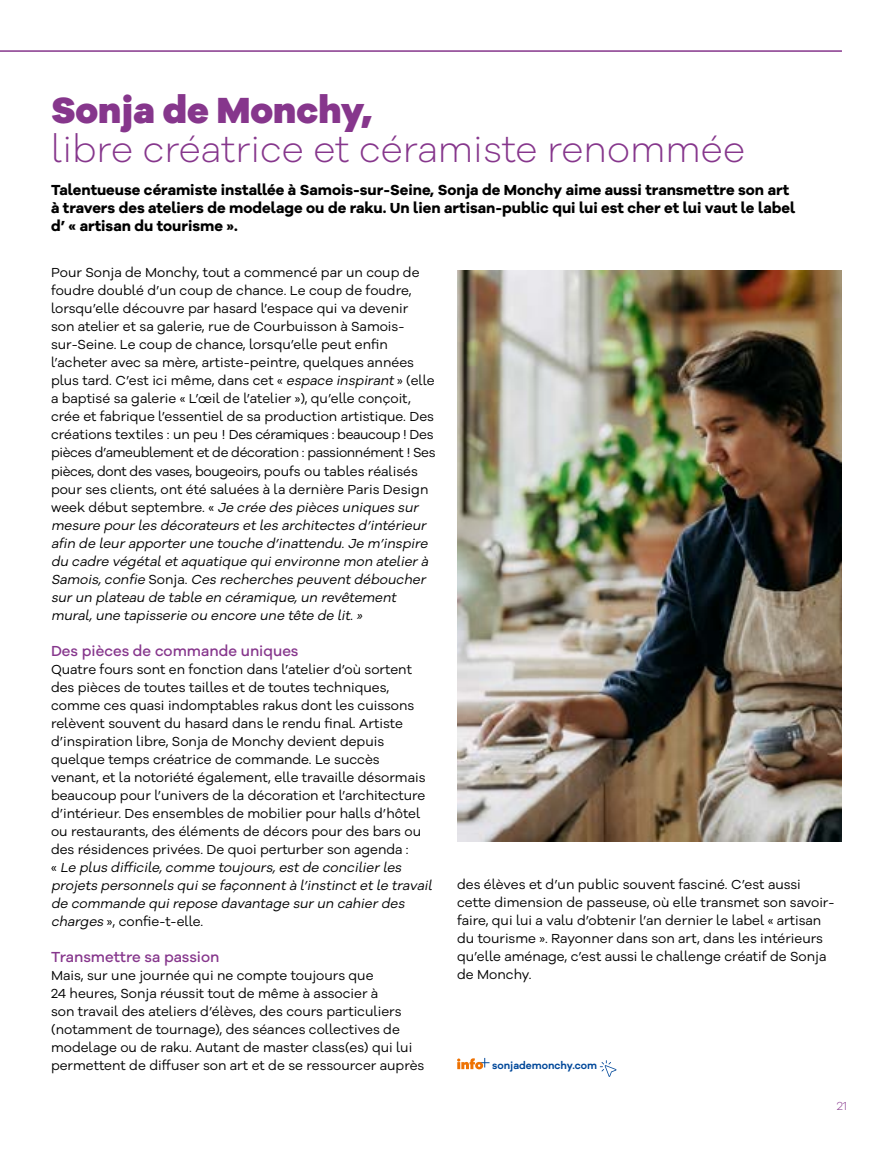
<style>
.page{position:relative;width:893px;height:1149px;background:#fff}
.page>*{position:absolute;margin:0;border:0;box-sizing:border-box;transform-origin:0 0}
.t1{font:300 37.5px "Galano Grotesque Alt";color:#86368c}
.t2{font:800 37.5px "Galano Grotesque Alt";color:#86368c}
.t3{font:700 15px/18px "Galano Grotesque Alt";color:#000}
.t4{font:500 15px "Galano Grotesque Alt";color:#86368c}
.t5{font:13.5px/18px "Galano Grotesque Alt";color:#000}
.t6{font:300 12px "Galano Grotesque Alt";color:#86368c}
.t7{font:600 10.5px "Galano Grotesque Alt";color:#00489a}
.s1{font-style:italic}
</style>
<div class="page">
<svg style="left:457px;top:1057px;width:32px;height:11px"></svg>
<svg style="left:600px;top:1060px;width:16px;height:16px"></svg>
<img style="left:457px;top:270px;width:385px;height:571px">
<hr style="left:0;top:50px;width:842px;height:2px;background:#86368c">
<h1 class="t2" style="left:51px;top:85px;width:323px">Sonja de Monchy,</h1>
<h1 class="t1" style="left:51px;top:125px;width:696px">libre créatrice et céramiste renommée</h1>
<p class="t3" style="left:51px;top:181px;width:746px">Talentueuse céramiste installée à Samois-sur-Seine, Sonja de Monchy aime aussi transmettre son art à travers des ateliers de modelage ou de raku. Un lien artisan-public qui lui est cher et lui vaut le label d’ « artisan du tourisme ».</p>
<p class="t5" style="left:51px;top:263px;width:386px">Pour Sonja de Monchy, tout a commencé par un coup de foudre doublé d’un coup de chance. Le coup de foudre, lorsqu’elle découvre par hasard l’espace qui va devenir<br>son atelier et sa galerie, rue de Courbuisson à Samois&shy;sur-Seine. Le coup de chance, lorsqu’elle peut enfin l’acheter avec sa mère, artiste-peintre, quelques années plus tard. C’est ici même, dans cet « <span class="s1">espace inspirant</span>» (elle a baptisé sa galerie « L’œil de l’atelier »), qu’elle conçoit, crée et fabrique l’essentiel de sa production artistique. Des créations textiles : un peu ! Des céramiques : beaucoup ! Des pièces d’ameublement et de décoration : passionnément ! Ses pièces, dont des vases, bougeoirs, poufs ou tables réalisés pour ses clients, ont été saluées à la dernière Paris Design we e k d é b u t s e pte m b re. « <span class="s1">Je crée des pièces uniques sur mesure pour les décorateurs etles architectes d’intérieur afin de leur apporter une touche d’inattendu.Je m’inspire du cadre végétaletaquatique quienvironne mon atelier à Samois,confie</span> S o n j a . <span class="s1">Ces recherches peuventdéboucher sur un plateau de table en céramique,un revêtement mural,une tapisserie ou encore une tête de lit.»</span></p>
<p class="t4" style="left:51px;top:640px;width:249px">Des pièces de commande uniques</p>
<p class="t5" style="left:51px;top:659px;width:385px">Quatre fours sont en fonction dans l’atelier d’où sortent des pièces de toutes tailles et de toutes techniques, comme ces quasi indomptables rakus dont les cuissons relèvent souvent du hasard dans le rendu final. Artiste d’inspiration libre, Sonja de Monchy devient depuis quelque temps créatrice de commande. Le succès<br>venant, et la notoriété également, elle travaille désormais beaucoup pour l’univers de la décoration et l’architecture d’intérieur. Des ensembles de mobilier pour halls d’hôtel ou restaurants, des éléments de décors pour des bars ou des résidences privées. De quoi perturber son agenda :<br>« <span class="s1">Le plus difficile,comme toujours,estde concilier les projets personnels quise façonnentà l’instinctetle travail de commande quirepose davantage sur un cahier des charges</span>», confie-t-elle.</p>
<p class="t4" style="left:51px;top:946px;width:170px">Transmettre sa passion</p>
<p class="t5" style="left:51px;top:965px;width:375px">Mais, sur une journée qui ne compte toujours que<br>24 heures, Sonja réussit tout de même à associer à<br>son travail des ateliers d’élèves, des cours particuliers (notamment de tournage), des séances collectives de modelage ou de raku. Autant de master class(es) qui lui permettent de diffuser son art et de se ressourcer auprès</p>
<p class="t5" style="left:457px;top:875px;width:379px">des élèves et d’un public souvent fasciné. C’est aussi cette dimension de passeuse, où elle transmet son savoir&shy;faire, qui lui a valu d’obtenir l’an dernier le label « artisan du tourisme ». Rayonner dans son art, dans les intérieurs qu’elle aménage, c’est aussi le challenge créatif de Sonja de Monchy.</p>
<p class="t7" style="left:492px;top:1058px;width:107px">sonjademonchy.com</p>
<p class="t6" style="left:837px;top:1097px;width:12px">21</p>
</div>
